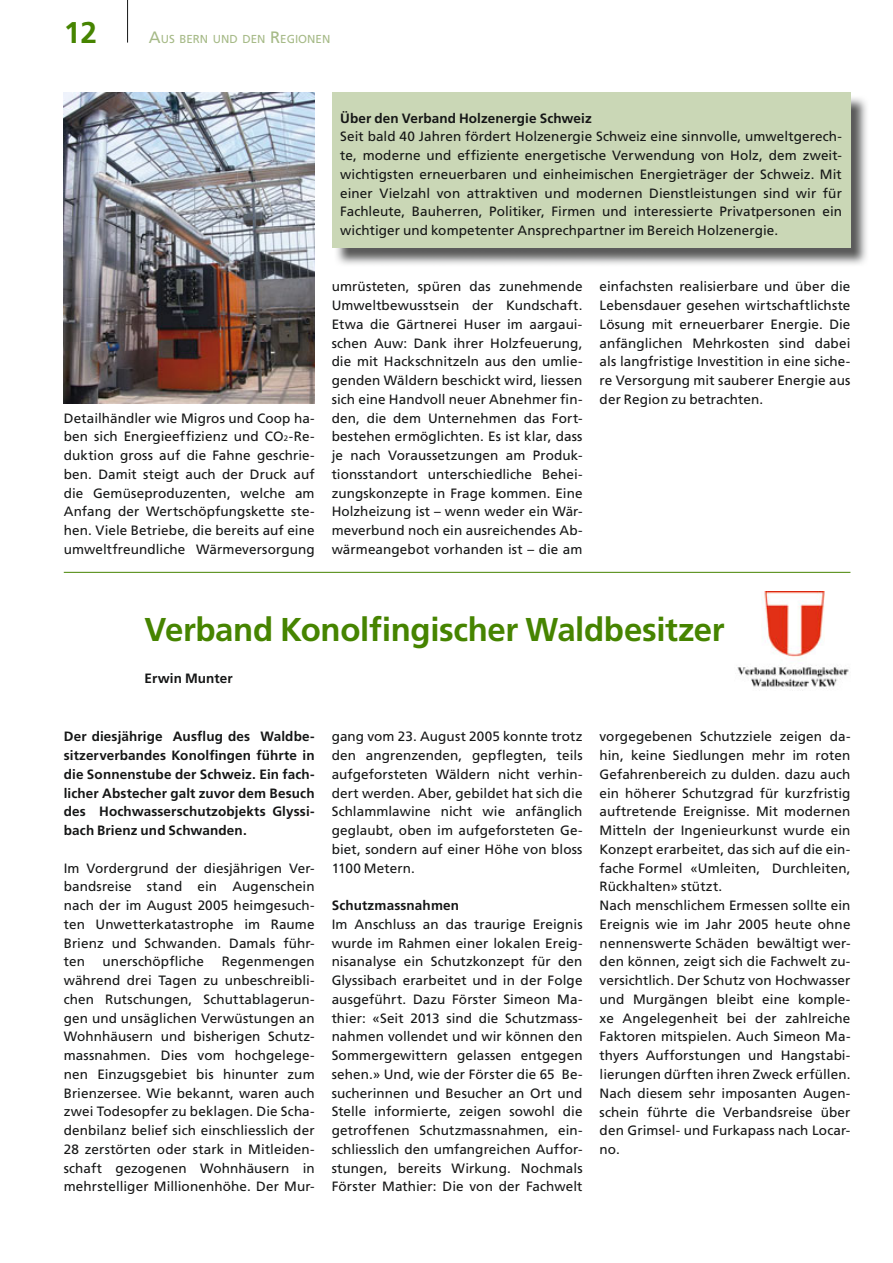
<style>
.page{position:relative;width:893px;height:1263px;background:#fff}
.page>*{position:absolute;margin:0;border:0;box-sizing:border-box;transform-origin:0 0}
.t1{font:700 33px "Frutiger LT";letter-spacing:-.01em;color:#468400}
.t2{font:700 30px "Frutiger LT";color:#468400}
.t3{font:13.5px/18.8px "Frutiger LT";letter-spacing:.01em;color:#151616;text-align:justify}
.t4{font:700 13.5px/18.8px "Frutiger LT";letter-spacing:.01em;color:#151616;text-align:justify}
.t5{font:11.55px "Frutiger LT";color:#a6ba87}
.s1{font-size:16.5px}
.s2{font-size:7.8px}
</style>
<div class="page">
<hr style="left:127px;top:0;width:1px;height:43px;background:#151616">
<img style="left:64px;top:92px;width:251px;height:312px">
<img style="left:336px;top:94px;width:531px;height:171px">
<div style="left:332px;top:92px;width:518px;height:156px;background:#cad7b6"></div>
<img style="left:737px;top:591px;width:112px;height:96px">
<hr style="left:64px;top:572px;width:786px;height:1px;background:#468400">
<h2 class="t2" style="left:64px;top:20px;width:35px">12</h2>
<p class="t5" style="left:149px;top:34px;width:183px"><span class="s1">A</span>US BERN UND DEN <span class="s1">R</span>EGIONEN</p>
<p class="t4" style="left:340px;top:109px;width:253px">Über den Verband Holzenergie Schweiz</p>
<p class="t3" style="left:340px;top:128px;width:503px">Seit bald 40 Jahren fördert Holzenergie Schweiz eine sinnvolle, umweltgerech&shy;te, moderne und effiziente energetische Verwendung von Holz, dem zweit&shy;wichtigsten erneuerbaren und einheimischen Energieträger der Schweiz. Mit einer Vielzahl von attraktiven und modernen Dienstleistungen sind wir für Fachleute, Bauherren, Politiker, Firmen und interessierte Privatpersonen ein wichtiger und kompetenter Ansprechpartner im Bereich Holzenergie.</p>
<p class="t3" style="left:64px;top:410px;width:252px">Detailhändler wie Migros und Coop ha&shy;ben sich Energieeffizienz und CO<span class="s2">2</span>-Re&shy;duktion gross auf die Fahne geschrie&shy;ben. Damit steigt auch der Druck auf die Gemüseproduzenten, welche am Anfang der Wertschöpfungskette ste&shy;hen. Viele Betriebe, die bereits auf eine umweltfreundliche Wärmeversorgung</p>
<p class="t3" style="left:332px;top:278px;width:252px">umrüsteten, spüren das zunehmende Umweltbewusstsein der Kundschaft.<br>Etwa die Gärtnerei Huser im aargaui&shy;schen Auw: Dank ihrer Holzfeuerung, die mit Hackschnitzeln aus den umlie&shy;genden Wäldern beschickt wird, liessen sich eine Handvoll neuer Abnehmer fin&shy;den, die dem Unternehmen das Fort&shy;bestehen ermöglichten. Es ist klar, dass je nach Voraussetzungen am Produk&shy;tionsstandort unterschiedliche Behei&shy;zungskonzepte in Frage kommen. Eine Holzheizung ist – wenn weder ein Wär&shy;meverbund noch ein ausreichendes Ab&shy;wärmeangebot vorhanden ist – die am</p>
<p class="t3" style="left:600px;top:278px;width:252px">einfachsten realisierbare und über die Lebensdauer gesehen wirtschaftlichste Lösung mit erneuerbarer Energie. Die anfänglichen Mehrkosten sind dabei als langfristige Investition in eine siche&shy;re Versorgung mit sauberer Energie aus der Region zu betrachten.</p>
<h1 class="t1" style="left:145px;top:617px;width:581px">Verband Konolfingischer Waldbesitzer</h1>
<p class="t4" style="left:145px;top:670px;width:90px">Erwin Munter</p>
<p class="t4" style="left:64px;top:728px;width:252px">Der diesjährige Ausflug des Waldbe&shy;sitzerverbandes Konolfingen führte in die Sonnenstube der Schweiz. Ein fach&shy;licher Abstecher galt zuvor dem Besuch des Hochwasserschutzobjekts Glyssi&shy;bach Brienz und Schwanden.</p>
<p class="t3" style="left:64px;top:860px;width:252px">Im Vordergrund der diesjährigen Ver&shy;bandsreise stand ein Augenschein nach der im August 2005 heimgesuch&shy;ten Unwetterkatastrophe im Raume Brienz und Schwanden. Damals führ&shy;ten</p>
<p class="t3" style="left:103px;top:953px;width:103px">unerschöpfliche</p>
<p class="t3" style="left:64px;top:953px;width:252px;text-indent:158px">Regenmengen während drei Tagen zu unbeschreibli&shy;chen Rutschungen, Schuttablagerun&shy;gen und unsäglichen Verwüstungen an Wohnhäusern und bisherigen Schutz&shy;massnahmen. Dies vom hochgelege&shy;nen Einzugsgebiet bis hinunter zum Brienzersee. Wie bekannt, waren auch zwei Todesopfer zu beklagen. Die Scha&shy;denbilanz belief sich einschliesslich der 28 zerstörten oder stark in Mitleiden&shy;schaft gezogenen Wohnhäusern in mehrstelliger Millionenhöhe. Der Mur-</p>
<p class="t3" style="left:332px;top:728px;width:252px">gang vom 23. August 2005 konnte trotz den angrenzenden, gepflegten, teils aufgeforsteten Wäldern nicht verhin&shy;dert werden. Aber, gebildet hat sich die Schlammlawine nicht wie anfänglich geglaubt, oben im aufgeforsteten Ge&shy;biet, sondern auf einer Höhe von bloss 1100 Metern.</p>
<p class="t4" style="left:332px;top:897px;width:129px">Schutzmassnahmen</p>
<p class="t3" style="left:332px;top:916px;width:252px">Im Anschluss an das traurige Ereignis wurde im Rahmen einer lokalen Ereig&shy;nisanalyse ein Schutzkonzept für den Glyssibach erarbeitet und in der Folge ausgeführt. Dazu Förster Simeon Ma&shy;thier: «Seit 2013 sind die Schutzmass&shy;nahmen vollendet und wir können den Sommergewittern gelassen entgegen sehen.» Und, wie der Förster die 65 Be&shy;sucherinnen und Besucher an Ort und Stelle informierte, zeigen sowohl die getroffenen Schutzmassnahmen, ein&shy;schliesslich den umfangreichen Auffor&shy;stungen, bereits Wirkung. Nochmals Förster Mathier: Die von der Fachwelt</p>
<p class="t3" style="left:600px;top:728px;width:252px;text-align:left">vorgegebenen Schutzziele zeigen da&shy;hin, keine Siedlungen mehr im roten Gefahrenbereich zu dulden. dazu auch ein höherer Schutzgrad für kurzfristig auftretende Ereignisse. Mit modernen Mitteln der Ingenieurkunst wurde ein Konzept erarbeitet, das sich auf die ein&shy;fache Formel «Umleiten, Durchleiten, Rückhalten» stützt.<br>Nach menschlichem Ermessen sollte ein Ereignis wie im Jahr 2005 heute ohne nennenswerte Schäden bewältigt wer&shy;den können, zeigt sich die Fachwelt zu&shy;versichtlich. Der Schutz von Hochwasser und Murgängen bleibt eine komple&shy;xe Angelegenheit bei der zahlreiche Faktoren mitspielen. Auch Simeon Ma&shy;thyers Aufforstungen und Hangstabi&shy;lierungen dürften ihren Zweck erfüllen.<br>Nach diesem sehr imposanten Augen&shy;schein führte die Verbandsreise über den Grimsel- und Furkapass nach Locar&shy;no.</p>
</div>
